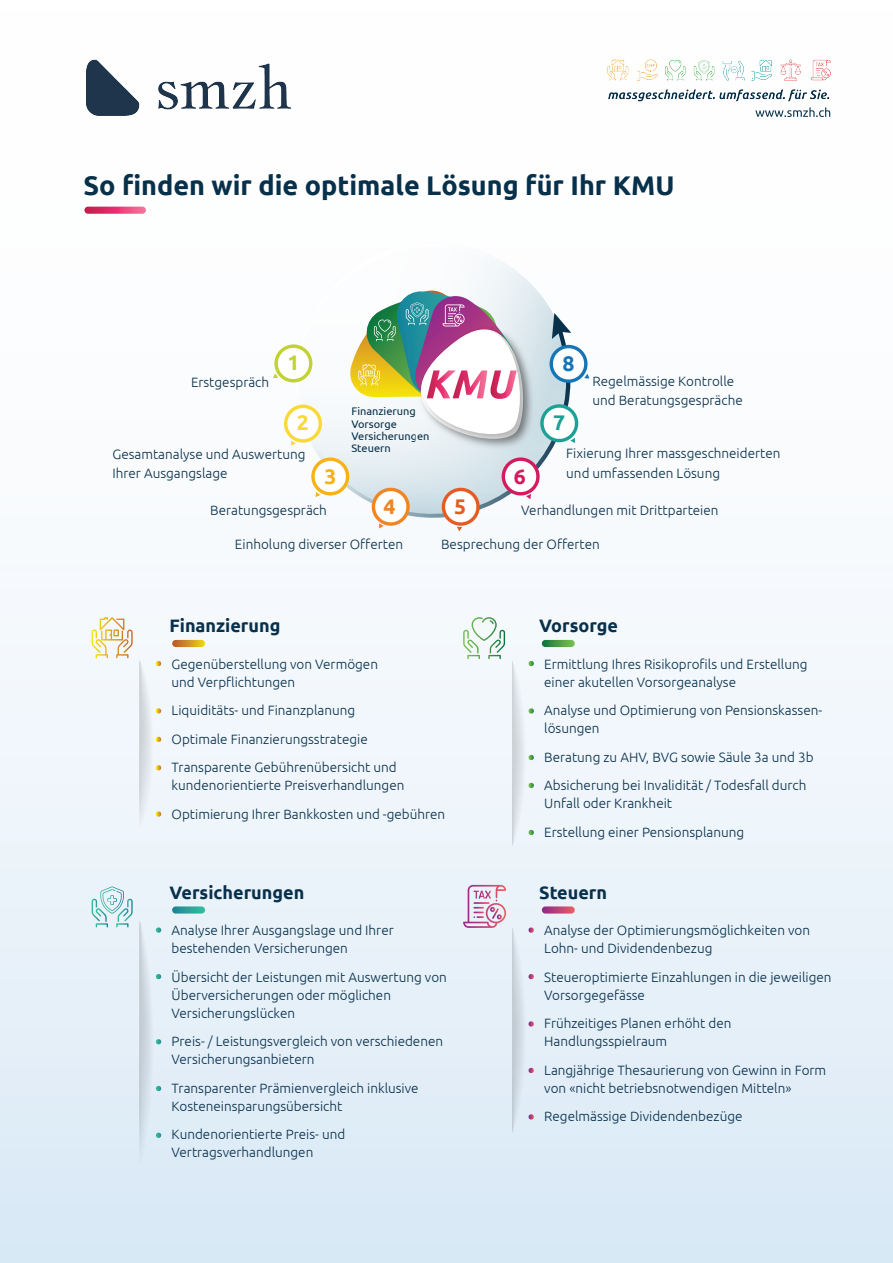
<style>
.page{position:relative;width:893px;height:1263px;background:#fff}
.page>*{position:absolute;margin:0;border:0;box-sizing:border-box;transform-origin:0 0}
.t1{font:700 27px "Ubuntu";color:#07304b}
.t2{font:700 21.15px "Ubuntu";color:#c0d330}
.t3{font:700 21.15px "Ubuntu";color:#fad836}
.t4{font:700 21.15px "Ubuntu";color:#f7b218}
.t5{font:700 21.15px "Ubuntu";color:#f08521}
.t6{font:700 21.15px "Ubuntu";color:#e55b24}
.t7{font:700 21.15px "Ubuntu";color:#1675b7}
.t8{font:700 21.15px "Ubuntu";color:#1da196}
.t9{font:700 21.15px "Ubuntu";color:#d31b5d}
.t10{font:700 18px "Ubuntu";color:#07304b}
.t11{font:300 13.5px/18px "Ubuntu";color:#07304b}
.t12{font:10.95px/12.8px "Ubuntu";color:#07304b}
</style>
<div class="page">
<div style="left:0;top:0;width:893px;height:1263px;background:linear-gradient(to bottom,#fff,#deebf7)"></div>
<svg style="left:295px;top:243px;width:275px;height:48px"></svg>
<svg style="left:295px;top:242px;width:275px;height:275px"></svg>
<svg style="left:273px;top:291px;width:316px;height:240px"></svg>
<svg style="left:84px;top:207px;width:62px;height:7px"></svg>
<svg style="left:172px;top:640px;width:33px;height:7px"></svg>
<svg style="left:542px;top:640px;width:33px;height:7px"></svg>
<svg style="left:92px;top:617px;width:41px;height:41px"></svg>
<svg style="left:140px;top:660px;width:21px;height:170px"></svg>
<svg style="left:463px;top:617px;width:42px;height:42px"></svg>
<svg style="left:512px;top:661px;width:22px;height:185px"></svg>
<svg style="left:172px;top:906px;width:33px;height:7px"></svg>
<svg style="left:542px;top:906px;width:33px;height:7px"></svg>
<svg style="left:140px;top:921px;width:21px;height:246px;background:#d7e4ed"></svg>
<svg style="left:512px;top:927px;width:22px;height:206px;background:#dae1eb"></svg>
<svg style="left:92px;top:886px;width:41px;height:41px;background:#c3e2e5"></svg>
<svg style="left:463px;top:885px;width:43px;height:43px;background:#dbbdd3"></svg>
<svg style="left:755px;top:107px;width:75px;height:10px"></svg>
<img style="left:607px;top:60px;width:223px;height:44px">
<img style="left:87px;top:60px;width:204px;height:55px">
<h1 class="t1" style="left:84px;top:169px;width:593px">So finden wir die optimale Lösung für Ihr KMU</h1>
<h2 class="t2" style="left:287px;top:350px;width:14px">1</h2>
<h2 class="t7" style="left:562px;top:350px;width:14px">8</h2>
<p class="t11" style="left:592px;top:371px;width:152px;line-height:19.4px">Regelmässige Kontrolle und Beratungsgespräche</p>
<p class="t11" style="left:191px;top:373px;width:80px">Erstgespräch</p>
<p class="t12" style="left:351px;top:404px;width:66px">Finanzierung<br>Vorsorge</p>
<p class="t12" style="left:351px;top:441px;width:41px">Steuern</p>
<h2 class="t8" style="left:553px;top:410px;width:14px">7</h2>
<h2 class="t3" style="left:297px;top:410px;width:14px">2</h2>
<p class="t12" style="left:351px;top:430px;width:79px">Versicherungen</p>
<p class="t11" style="left:566px;top:443px;width:216px;line-height:19.4px">Fixierung Ihrer massgeschneiderten und umfassenden Lösung</p>
<p class="t11" style="left:521px;top:501px;width:199px">Verhandlungen mit Drittparteien</p>
<p class="t11" style="left:113px;top:444px;width:194px;line-height:19.4px">Gesamtanalyse und Auswertung<br>Ihrer Ausgangslage</p>
<p class="t11" style="left:210px;top:500px;width:118px">Beratungsgespräch</p>
<p class="t11" style="left:235px;top:535px;width:170px">Einholung diverser Offerten</p>
<p class="t11" style="left:441px;top:535px;width:160px">Besprechung der Offerten</p>
<h2 class="t4" style="left:324px;top:463px;width:14px">3</h2>
<h2 class="t9" style="left:514px;top:464px;width:14px">6</h2>
<h2 class="t5" style="left:383px;top:494px;width:14px">4</h2>
<h2 class="t6" style="left:454px;top:494px;width:14px">5</h2>
<h3 class="t10" style="left:169px;top:615px;width:112px">Finanzierung</h3>
<h3 class="t10" style="left:539px;top:615px;width:80px">Vorsorge</h3>
<p class="t11" style="left:172px;top:655px;width:208px">Gegenüberstellung von Vermögen und Verpflichtungen</p>
<p class="t11" style="left:172px;top:696px;width:227px;line-height:28.5px">Liquiditäts- und Finanzplanung<br>Optimale Finanzierungsstrategie<br>Transparente Gebührenübersicht und</p>
<p class="t11" style="left:172px;top:771px;width:275px;line-height:28.5px">kundenorientierte Preisverhandlungen<br>Optimierung Ihrer Bankkosten und -gebühren</p>
<p class="t11" style="left:544px;top:655px;width:265px">Ermittlung Ihres Risikoprofils und Erstellung einer akutellen Vorsorgeanalyse</p>
<p class="t11" style="left:544px;top:701px;width:280px">Analyse und Optimierung von Pensionskassen&shy;lösungen</p>
<p class="t11" style="left:544px;top:742px;width:271px;line-height:28.5px">Beratung zu AHV, BVG sowie Säule 3a und 3b<br>Absicherung bei Invalidität / Todesfall durch</p>
<p class="t11" style="left:544px;top:789px;width:201px;line-height:28.5px">Unfall oder Krankheit<br>Erstellung einer Pensionsplanung</p>
<h3 class="t10" style="left:169px;top:881px;width:136px">Versicherungen</h3>
<h3 class="t10" style="left:539px;top:881px;width:69px">Steuern</h3>
<p class="t11" style="left:172px;top:921px;width:224px">Analyse Ihrer Ausgangslage und Ihrer bestehenden Versicherungen</p>
<p class="t11" style="left:172px;top:968px;width:277px">Übersicht der Leistungen mit Auswertung von<br>Überversicherungen oder möglichen<br>Versicherungslücken</p>
<p class="t11" style="left:172px;top:1032px;width:273px">Preis- / Leistungsvergleich von verschiedenen<br>Versicherungsanbietern</p>
<p class="t11" style="left:172px;top:1079px;width:249px">Transparenter Prämienvergleich inklusive<br>Kosteneinsparungsübersicht</p>
<p class="t11" style="left:172px;top:1125px;width:175px">Kundenorientierte Preis- und<br>Vertragsverhandlungen</p>
<p class="t11" style="left:544px;top:921px;width:267px">Analyse der Optimierungsmöglichkeiten von<br>Lohn- und Dividendenbezug</p>
<p class="t11" style="left:544px;top:968px;width:289px">Steueroptimierte Einzahlungen in die jeweiligen<br>Vorsorgegefässe</p>
<p class="t11" style="left:544px;top:1014px;width:189px">Frühzeitiges Planen erhöht den<br>Handlungsspielraum</p>
<p class="t11" style="left:544px;top:1061px;width:283px">Langjährige Thesaurierung von Gewinn in Form von «nicht betriebsnotwendigen Mitteln»</p>
<p class="t11" style="left:544px;top:1107px;width:200px">Regelmässige Dividendenbezüge</p>
</div>
